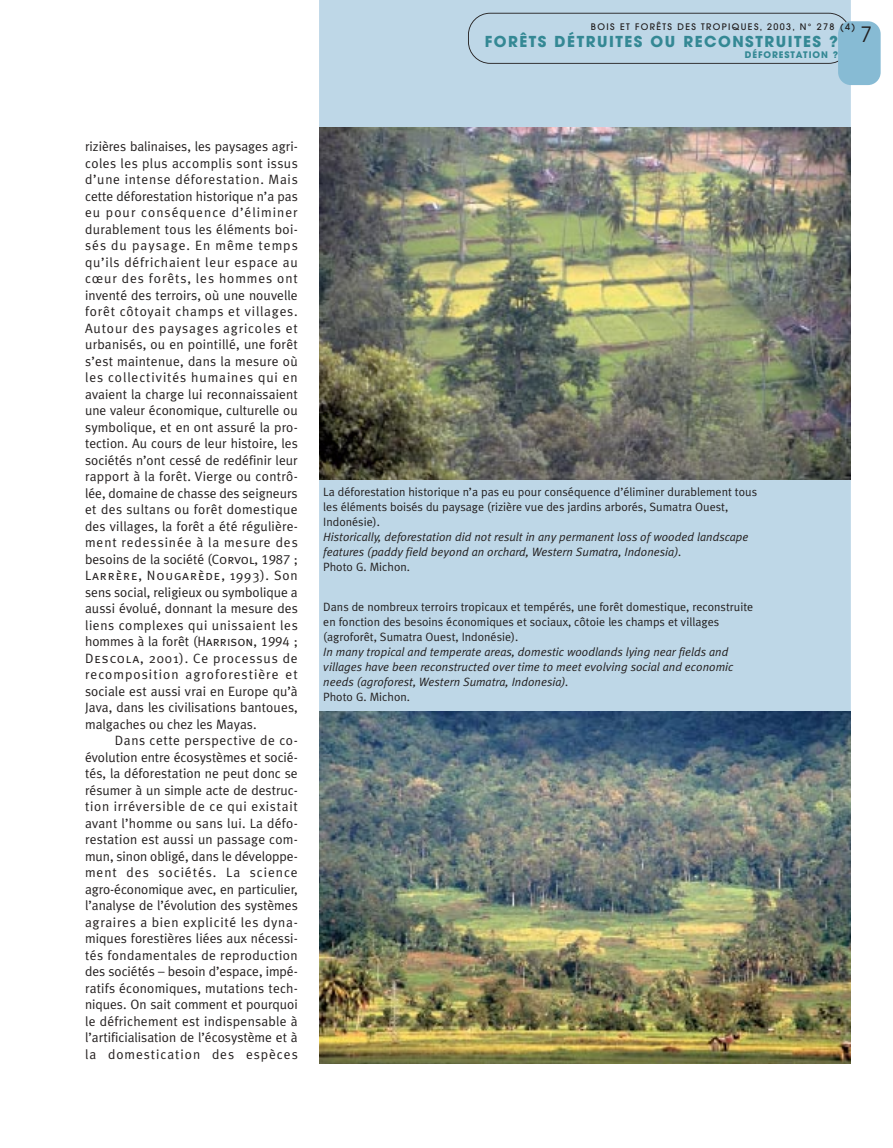
<style>
.page{position:relative;width:893px;height:1148px;background:#fff}
.page>*{position:absolute;margin:0;border:0;box-sizing:border-box;transform-origin:0 0}
.t1{font:700 15px "Avant Garde";letter-spacing:.1em;color:#348894}
.t2{font:13.5px/16.5px "Meta Plus Normal";letter-spacing:.005em;color:#231f1f;text-align:justify}
.t3{font:13.5px "Meta Plus Normal Caps";letter-spacing:.065em;color:#231f1f}
.t4{font:12px/15px "Meta Plus Normal";color:#231f1f}
.t5{font:italic 12px/15px "Meta Plus Normal";color:#231f1f}
.t6{font:500 9px "Avant Garde";letter-spacing:.15em;color:#231f1f}
.t7{font:700 9px "Avant Garde";letter-spacing:.1em;color:#348894}
.s1{font-family:"Meta Plus Normal Caps"}
.s2{font-family:"Meta Plus Normal"}
</style>
<div class="page">
<div style="left:319px;top:0;width:531px;height:711px;background:#bed7e7"></div>
<div style="left:468px;top:13px;width:382px;height:51px;background:#bed7e7"></div>
<div style="left:838px;top:21px;width:42px;height:64px;background:#87bbd4;border-radius:13px"></div>
<img style="left:319px;top:128px;width:531px;height:352px">
<img style="left:319px;top:711px;width:531px;height:352px">
<p class="t6" style="left:591px;top:23px;width:266px">BOIS ET FORÊTS DES TROPIQUES, 2003, N° 278 (4)</p>
<p class="t1" style="left:485px;top:36px;width:389px">FORÊTS DÉTRUITES OU RECONSTRUITES ? <sup>7</sup></p>
<p class="t7" style="left:744px;top:51px;width:95px">DÉFORESTATION ?</p>
<p class="t2" style="left:85px;top:139px;width:214px">rizières balinaises, les paysages agri&shy;coles les plus accomplis sont issus d’une intense déforestation. Mais cette déforestation historique n’a pas eu pour conséquence d’éliminer durablement tous les éléments boi&shy;sés du paysage. En même temps qu’ils défrichaient leur espace au cœur des forêts, les hommes ont inventé des terroirs, où une nouvelle forêt côtoyait champs et villages.<br>Autour des paysages agricoles et urbanisés, ou en pointillé, une forêt s’est maintenue, dans la mesure où les collectivités humaines qui en avaient la charge lui reconnaissaient une valeur économique, culturelle ou symbolique, et en ont assuré la pro&shy;tection. Au cours de leur histoire, les sociétés n’ont cessé de redéfinir leur rapport à la forêt. Vierge ou contrô&shy;lée, domaine de chasse des seigneurs et des sultans ou forêt domestique des villages, la forêt a été régulière&shy;ment redessinée à la mesure des besoins de la société (<span class="s1">Corvol, 1987 ;</span></p>
<p class="t3" style="left:85px;top:567px;width:214px">Larrère, Nougarède<span class="s2">, 1993). Son</span></p>
<p class="t2" style="left:85px;top:585px;width:214px">sens social, religieux ou symbolique a aussi évolué, donnant la mesure des liens complexes qui unissaient les hommes à la forêt (<span class="s1">Harrison, 1994 ; Descola</span>, 2001). Ce processus de recomposition agroforestière et sociale est aussi vrai en Europe qu’à Java, dans les civilisations bantoues, malgaches ou chez les Mayas.</p>
<p class="t2" style="left:85px;top:733px;width:214px;text-indent:30px">Dans cette perspective de co&shy;évolution entre écosystèmes et socié&shy;tés, la déforestation ne peut donc se résumer à un simple acte de destruc&shy;tion irréversible de ce qui existait avant l’homme ou sans lui. La défo&shy;restation est aussi un passage com&shy;mun, sinon obligé, dans le développe&shy;ment des sociétés. La science agro-économique avec, en particulier, l’analyse de l’évolution des systèmes agraires a bien explicité les dyna&shy;miques forestières liées aux nécessi&shy;tés fondamentales de reproduction des sociétés – besoin d’espace, impé&shy;ratifs économiques, mutations tech&shy;niques. On sait comment et pourquoi le défrichement est indispensable à l’artificialisation de l’écosystème et à la domestication des espèces</p>
<p class="t4" style="left:323px;top:485px;width:435px">La déforestation historique n’a pas eu pour conséquence d’éliminer durablement tous les éléments boisés du paysage (rizière vue des jardins arborés, Sumatra Ouest,<br>Indonésie).</p>
<p class="t5" style="left:323px;top:530px;width:426px">Historically, deforestation did not result in any permanent loss of wooded landscape features (paddy field beyond an orchard, Western Sumatra, Indonesia).</p>
<p class="t4" style="left:323px;top:560px;width:88px">Photo G. Michon.</p>
<p class="t4" style="left:323px;top:601px;width:431px">Dans de nombreux terroirs tropicaux et tempérés, une forêt domestique, reconstruite en fonction des besoins économiques et sociaux, côtoie les champs et villages (agroforêt, Sumatra Ouest, Indonésie).</p>
<p class="t5" style="left:323px;top:645px;width:411px">In many tropical and temperate areas, domestic woodlands lying near fields and villages have been reconstructed over time to meet evolving social and economic needs (agroforest, Western Sumatra, Indonesia).</p>
<p class="t4" style="left:323px;top:691px;width:88px">Photo G. Michon.</p>
</div>
